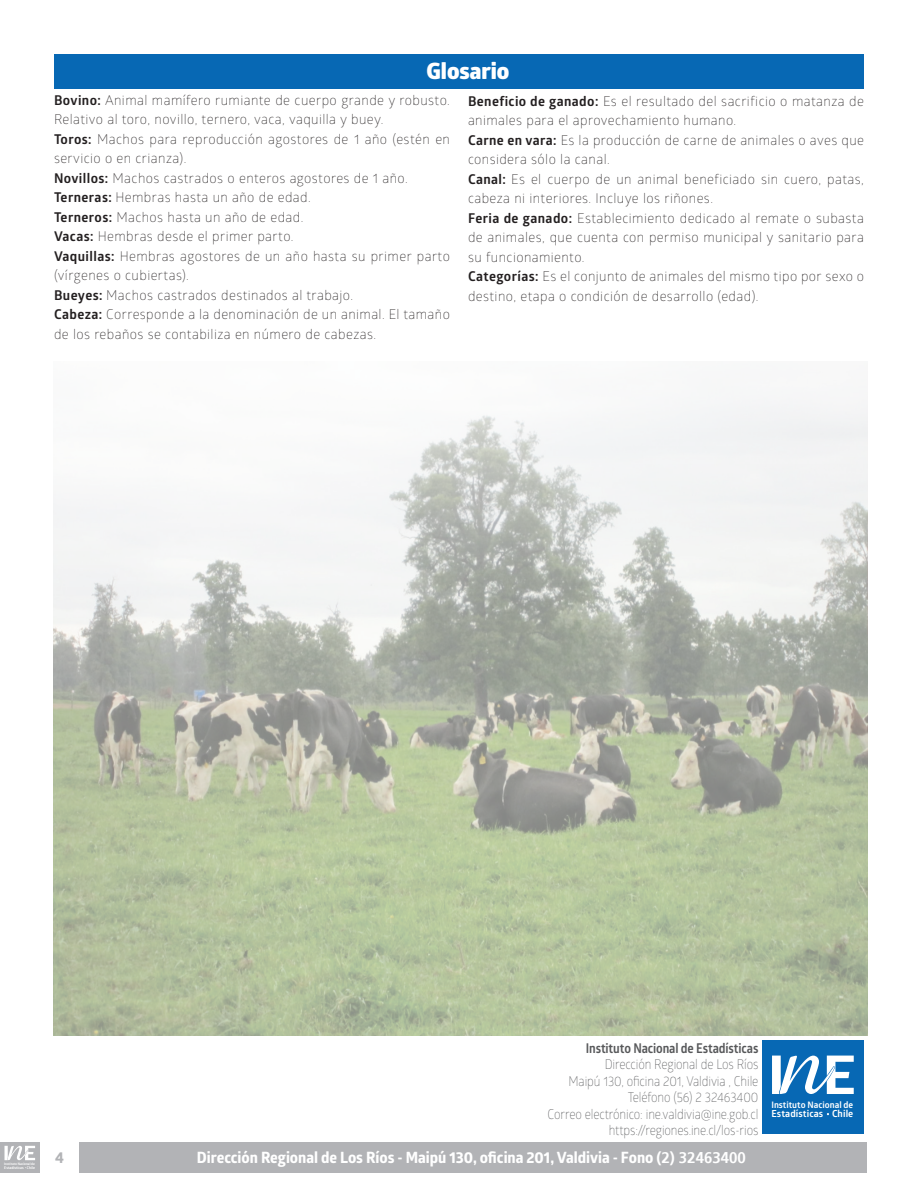
<style>
.page{position:relative;width:918px;height:1188px;background:#fff}
.page>*{position:absolute;margin:0;border:0;box-sizing:border-box;transform-origin:0 0}
.t1{font:800 22.5px "Glober";color:#fff}
.t2{font:700 15.6px "Globerx";color:#fff;scale:.96 1}
.t3{font:700 15.6px "Globerx";color:#b2b3b6;scale:.96 1}
.t4{font:300 13.5px/19.5px "Glober";letter-spacing:.03em;color:#231f20}
.t5{font:300 13.5px/16.5px "Glober";letter-spacing:-.01em;color:#57585a;text-align:right;scale:.9 1}
.t6{font:700 13.5px "Glober";letter-spacing:-.01em;color:#57585a;scale:.9 1}
.t7{font:700 9.75px "Glober";letter-spacing:.01em;color:#fff}
.t8{font:700 9px "Glober";color:#fff}
.t9{font:700 3.6px "Glober";letter-spacing:.01em;color:#fff}
.t10{font:700 3.3px "Glober";color:#fff}
.s1{font-weight:700}
.s2{font-family:"Frutiger"}
</style>
<div class="page">
<div style="left:80px;top:1143px;width:787px;height:30px;background:#b2b3b6"></div>
<div style="left:0;top:1143px;width:40px;height:30px;background:#b2b3b6"></div>
<svg style="left:5px;top:1146px;width:30px;height:14px"></svg>
<div style="left:54px;top:54px;width:810px;height:34px;background:#0768b4"></div>
<img style="left:54px;top:398px;width:814px;height:637px">
<div style="left:762px;top:1040px;width:102px;height:94px;background:#0768b4"></div>
<svg style="left:772px;top:1056px;width:82px;height:38px"></svg>
<h1 class="t1" style="left:426px;top:55px;width:85px">Glosario</h1>
<p class="t4" style="left:54px;top:90px;width:398px"><span class="s1">Bovino:</span> Animal mamífero rumiante de cuerpo grande y robusto.<br>Relativo al toro, novillo, ternero, vaca, vaquilla y buey.<br><span class="s1">Toros:</span> Machos para reproducción agostores de 1 año (estén en servicio o en crianza).<br><span class="s1">Novillos:</span> Machos castrados o enteros agostores de 1 año.<br><span class="s1">Terneras:</span> Hembras hasta un año de edad.<br><span class="s1">Terneros:</span> Machos hasta un año de edad.<br><span class="s1">Vacas:</span> Hembras desde el primer parto.<br><span class="s1">Vaquillas:</span> Hembras agostores de un año hasta su primer parto (vírgenes o cubiertas).<br><span class="s1">Bueyes:</span> Machos castrados destinados al trabajo.<br><span class="s1">Cabeza:</span> Corresponde a la denominación de un animal. El tamaño de los rebaños se contabiliza en número de cabezas.</p>
<p class="t4" style="left:468px;top:91px;width:398px"><span class="s1">Beneficio de ganado:</span> Es el resultado del sacrificio o matanza de animales para el aprovechamiento humano.<br><span class="s1">Carne en vara:</span> Es la producción de carne de animales o aves que considera sólo la canal.<br><span class="s1">Canal:</span> Es el cuerpo de un animal beneficiado sin cuero, patas, cabeza ni interiores. Incluye los riñones.<br><span class="s1">Feria de ganado:</span> Establecimiento dedicado al remate o subasta de animales, que cuenta con permiso municipal y sanitario para su funcionamiento.<br><span class="s1">Categorías:</span> Es el conjunto de animales del mismo tipo por sexo o destino, etapa o condición de desarrollo (edad).</p>
<p class="t10" style="left:4px;top:1162px;width:32px">Instituto Nacional de</p>
<p class="t9" style="left:4px;top:1165px;width:32px">Estadísticas Chile</p>
<p class="t6" style="left:586px;top:1038px;width:193px">Instituto Nacional de Estadísticas</p>
<p class="t5" style="left:548px;top:1056px;width:236px">Dirección Regional de Los Ríos<br>Maipú 130, oficina 201, Valdivia , Chile Teléfono (56) 2 32463400<br>Correo electrónico: ine.valdivia@ine.gob.cl https://regiones.ine.cl/los-rios</p>
<p class="t3" style="left:55px;top:1146px;width:11px">4</p>
<p class="t2" style="left:197px;top:1146px;width:573px">Dirección Regional de Los Ríos - Maipú 130, oficina 201, Valdivia - Fono <span class="s2">(2) 32463400</span></p>
<p class="t8" style="left:772px;top:1099px;width:83px">Instituto Nacional de</p>
<p class="t7" style="left:772px;top:1107px;width:83px">Estadísticas Chile</p>
</div>
